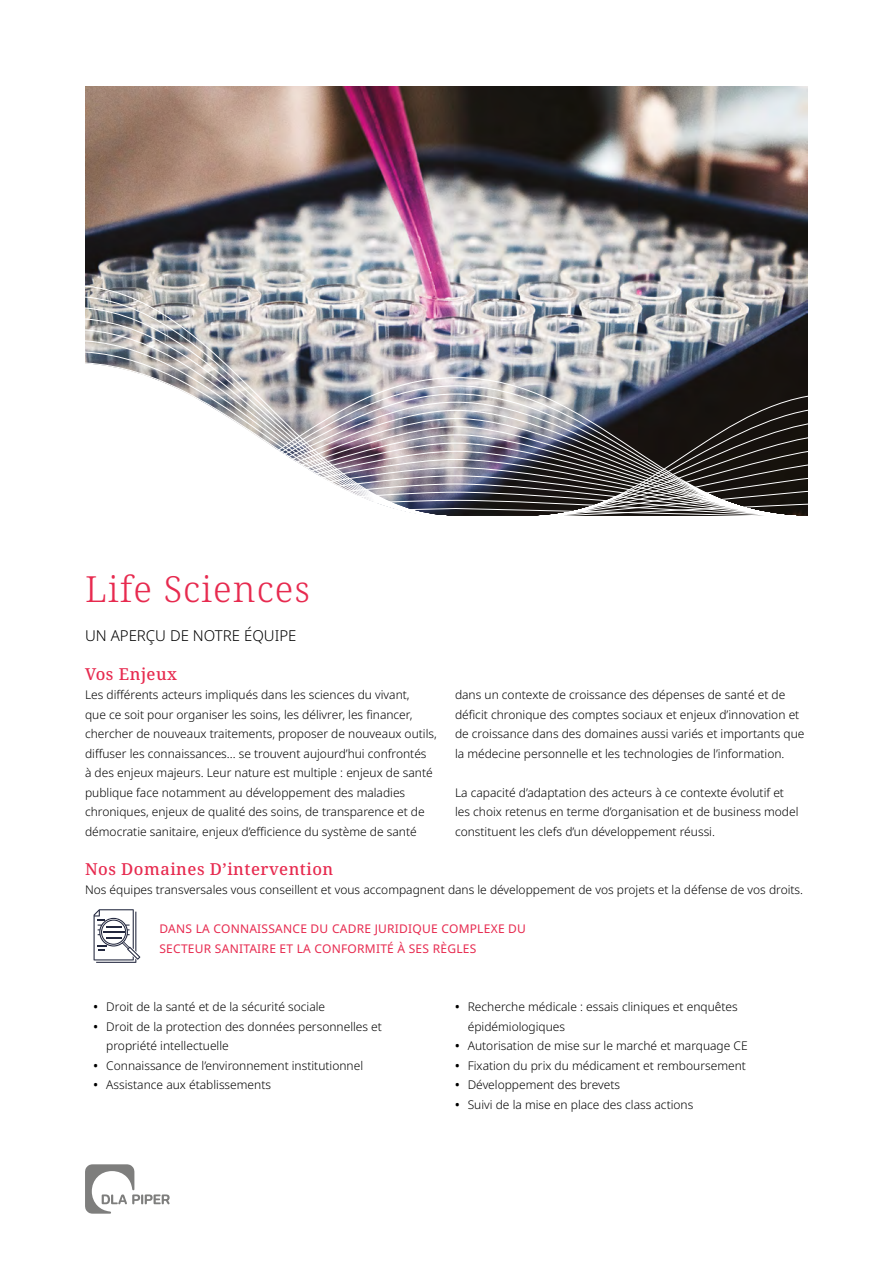
<style>
.page{position:relative;width:893px;height:1263px;background:#fff}
.page>*{position:absolute;margin:0;border:0;box-sizing:border-box;transform-origin:0 0}
.t1{font:300 36px "Noto Serif";letter-spacing:.03em;color:#e72a4f}
.t2{font:500 16.5px "Noto Serif";letter-spacing:.03em;color:#e72a4f}
.t3{font:300 15px "Noto Sans";color:#000}
.t4{font:300 12px/19.5px "Noto Sans";color:#000}
.t5{font:12px/19.5px "Noto Sans";letter-spacing:.02em;color:#e72a4f}
.s1{font-weight:600}
</style>
<div class="page">
<img style="left:85px;top:86px;width:723px;height:307px">
<svg style="left:94px;top:909px;width:46px;height:54px"></svg>
<svg style="left:85px;top:1164px;width:85px;height:50px"></svg>
<svg style="left:805px;top:393px;width:3px;height:123px"></svg>
<img style="left:85px;top:285px;width:372px;height:108px">
<svg style="left:109px;top:377px;width:696px;height:139px"></svg>
<h1 class="t1" style="left:85px;top:564px;width:226px">Life Sciences</h1>
<p class="t3" style="left:85px;top:625px;width:213px">UN APERÇU DE NOTRE ÉQUIPE</p>
<h2 class="t2" style="left:85px;top:662px;width:94px">Vos Enjeux</h2>
<p class="t4" style="left:85px;top:685px;width:353px">Les différents acteurs impliqués dans les sciences du vivant,<br>que ce soit pour organiser les soins, les délivrer, les financer, chercher de nouveaux traitements, proposer de nouveaux outils, diffuser les connaissances... se trouvent aujourd’hui confrontés<br>à des enjeux majeurs. Leur nature est multiple : enjeux de santé publique face notamment au développement des maladies chroniques, enjeux de qualité des soins, de transparence et de démocratie sanitaire, enjeux d’efficience du système de santé</p>
<p class="t4" style="left:455px;top:685px;width:351px">dans un contexte de croissance des dépenses de santé et de déficit chronique des comptes sociaux et enjeux d’innovation et de croissance dans des domaines aussi variés et importants que la médecine personnelle et les technologies de l’information.</p>
<p class="t4" style="left:455px;top:783px;width:345px">La capacité d’adaptation des acteurs à ce contexte évolutif et les choix retenus en terme d’organisation et de business model constituent les clefs d’un développement réussi.</p>
<h2 class="t2" style="left:85px;top:857px;width:250px">Nos Domaines D’intervention</h2>
<p class="t4" style="left:85px;top:880px;width:720px">Nos équipes transversales vous conseillent et vous accompagnent dans le développement de vos projets et la défense de vos droits.</p>
<p class="t5" style="left:159px;top:919px;width:368px">DANS LA CONNAISSANCE DU CADRE JURIDIQUE COMPLEXE DU<br>SECTEUR SANITAIRE ET LA CONFORMITÉ À SES RÈGLES</p>
<p class="t4" style="left:94px;top:997px;width:233px"><span class="s1">•</span> Droit de la santé et de la sécurité sociale</p>
<p class="t4" style="left:106px;top:1017px;width:277px;text-indent:-13px"><span class="s1">•</span> Droit de la protection des données personnelles et propriété intellectuelle</p>
<p class="t4" style="left:94px;top:1056px;width:271px"><span class="s1">•</span> Connaissance de l’environnement institutionnel</p>
<p class="t4" style="left:94px;top:1075px;width:179px"><span class="s1">•</span> Assistance aux établissements</p>
<p class="t4" style="left:468px;top:997px;width:272px;text-indent:-13px"><span class="s1">•</span> Recherche médicale : essais cliniques et enquêtes épidémiologiques</p>
<p class="t4" style="left:455px;top:1036px;width:294px"><span class="s1">•</span> Autorisation de mise sur le marché et marquage CE</p>
<p class="t4" style="left:455px;top:1056px;width:292px"><span class="s1">•</span> Fixation du prix du médicament et remboursement</p>
<p class="t4" style="left:455px;top:1075px;width:167px"><span class="s1">•</span> Développement des brevets</p>
<p class="t4" style="left:455px;top:1095px;width:240px"><span class="s1">•</span> Suivi de la mise en place des class actions</p>
</div>
